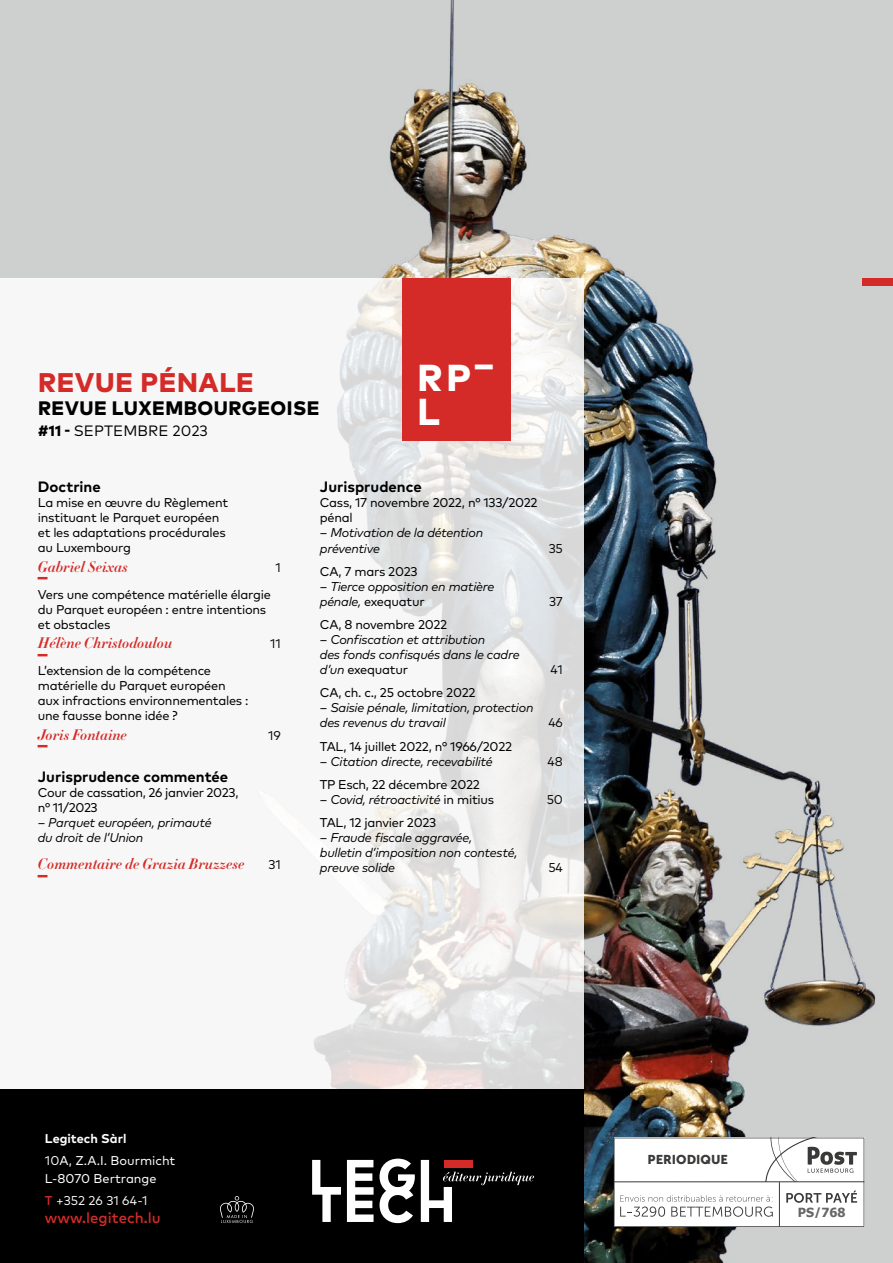
<style>
.page{position:relative;width:893px;height:1263px;background:#cecfcf}
.page>*{position:absolute;margin:0;border:0;box-sizing:border-box;transform-origin:0 0}
.t1{font:800 37.5px "Mark Pro";color:#fff}
.t2{font:900 37.5px "Mark Pro";color:#fff}
.t3{font:800 27px "Mark Pro";letter-spacing:.025em;color:#d42b28}
.t4{font:800 20.7px "Mark Pro";color:#d42b28}
.t5{font:800 19.5px "Mark Pro";letter-spacing:.025em;color:#000}
.tdm_p_2{font:italic 700 15px "Didot HTFB16";color:#d42b28}
.tdm_p{font:700 15px "Mark Pro";color:#000}
.tdm_p_1{font:italic 700 15px "Didot HTFB16";color:#d42b28}
.t6{font:15px "Mark Pro";letter-spacing:.005em;color:#000}
.t7{font:500 15px "Mark Pro";color:#d42b28}
.tdm_p_1-2{font:12.75px/15px "Mark Pro";letter-spacing:-.02em;color:#000}
.tdm_p_1-3{font:italic 12.75px/15px "Mark Pro";letter-spacing:-.02em;color:#000}
.t8{font:12.75px/18px "Mark Pro";color:#fff}
.tdm_p_1-4{font:12.75px "Mark Pro";letter-spacing:-.02em;color:#000}
.t9{font:12.75px "Mark Pro";color:#fff}
.t10{font:700 12.75px "Mark Pro";color:#fff}
.t11{font:12.75px "Museo Sans 900";color:#3a3a39}
.tdm_p_2-2{font:12.75px "Mark Pro";color:#000}
.t12{font:700 12.6px "Tahoma";color:#676767}
.s1{font-weight:800}
.s2{font-style:normal}
.s3{font-style:inherit}
.s4{font-weight:500;color:#d42b28}
</style>
<div class="page">
<img style="left:249px;top:0;width:627px;height:1263px">
<svg style="left:0;top:279px;width:583px;height:810px;background:#f1f1f1"></svg>
<div style="left:0;top:1089px;width:583px;height:174px;background:#000"></div>
<svg style="left:312px;top:1160px;width:29px;height:62px"></svg>
<svg style="left:347px;top:1158px;width:68px;height:65px"></svg>
<svg style="left:421px;top:1160px;width:113px;height:62px"></svg>
<div style="left:444px;top:1160px;width:29px;height:7px;background:#d42b28"></div>
<div style="left:402px;top:279px;width:108px;height:162px;background:#d42b28"></div>
<div style="left:862px;top:278px;width:31px;height:8px;background:#d42b28"></div>
<svg style="left:220px;top:1196px;width:34px;height:27px"></svg>
<svg style="left:614px;top:1138px;width:250px;height:89px;background:#ececec"></svg>
<hr style="left:614px;top:1181px;width:250px;height:1px;background:#3a3a39">
<p class="t3" style="left:38px;top:362px;width:217px">REVUE PÉNALE</p>
<p class="t5" style="left:38px;top:393px;width:283px">REVUE LUXEMBOURGEOISE</p>
<p class="t6" style="left:38px;top:419px;width:171px"><span class="s1">#11 -</span> SEPTEMBRE 2023</p>
<p class="t1" style="left:417px;top:349px;width:55px">RP</p>
<p class="t2" style="left:475px;top:320px;width:19px">_</p>
<p class="t1" style="left:417px;top:383px;width:24px">L</p>
<p class="tdm_p" style="left:38px;top:475px;width:65px">Doctrine</p>
<p class="tdm_p_1-2" style="left:38px;top:494px;width:192px">La mise en œuvre du Règlement instituant le Parquet européen et les adaptations procédurales au Luxembourg</p>
<p class="tdm_p_2" style="left:38px;top:557px;width:91px">Gabriel Seixas</p>
<p class="t4" style="left:38px;top:553px;width:11px">_</p>
<p class="tdm_p_2-2" style="left:275px;top:557px;width:7px">1</p>
<p class="tdm_p_1-2" style="left:38px;top:586px;width:235px">Vers une compétence matérielle élargie du Parquet européen : entre intentions et obstacles</p>
<p class="tdm_p_2" style="left:38px;top:633px;width:136px">Hélène Christodoulou</p>
<p class="t4" style="left:38px;top:629px;width:11px">_</p>
<p class="tdm_p_2-2" style="left:270px;top:634px;width:12px">11</p>
<p class="tdm_p_1-2" style="left:38px;top:662px;width:212px">L’extension de la compétence matérielle du Parquet européen aux infractions environnementales : une fausse bonne idée ?</p>
<p class="tdm_p_2" style="left:38px;top:725px;width:91px">Joris Fontaine</p>
<p class="t4" style="left:38px;top:721px;width:11px">_</p>
<p class="tdm_p" style="left:38px;top:765px;width:192px">Jurisprudence commentée</p>
<p class="tdm_p_1-2" style="left:38px;top:784px;width:202px">Cour de cassation, 26 janvier 2023, n° 11/2023</p>
<p class="tdm_p_1-3" style="left:38px;top:814px;width:175px"><span class="s2">–</span> Parquet européen, primauté du droit de l’Union</p>
<p class="tdm_p_1" style="left:38px;top:855px;width:208px">Commentaire de Grazia Bruzzese</p>
<p class="t4" style="left:38px;top:851px;width:11px">_</p>
<p class="tdm_p_2-2" style="left:268px;top:725px;width:14px">19</p>
<p class="tdm_p_2-2" style="left:268px;top:855px;width:14px">31</p>
<p class="tdm_p" style="left:320px;top:475px;width:103px">Jurisprudence</p>
<p class="tdm_p_1-2" style="left:320px;top:494px;width:219px">Cass, 17 novembre 2022, n° 133/2022 pénal</p>
<p class="tdm_p_1-3" style="left:320px;top:524px;width:165px"><span class="s2">–</span> Motivation de la détention préventive</p>
<p class="tdm_p_1-2" style="left:320px;top:563px;width:99px">CA, 7 mars 2023</p>
<p class="tdm_p_1-3" style="left:320px;top:578px;width:176px"><span class="s2">–</span> Tierce opposition en matière pénale, <span class="s2">exequatur</span></p>
<p class="tdm_p_1-2" style="left:320px;top:616px;width:129px">CA, 8 novembre 2022</p>
<p class="tdm_p_1-3" style="left:320px;top:631px;width:201px"><span class="s2">–</span> Confiscation et attribution<br>des fonds confisqués dans le cadre d’un <span class="s2">exequatur</span></p>
<p class="tdm_p_1-2" style="left:320px;top:684px;width:157px">CA, ch. c., 25 octobre 2022</p>
<p class="tdm_p_1-3" style="left:320px;top:699px;width:215px"><span class="s2">–</span> Saisie pénale, limitation, protection des revenus du travail</p>
<p class="tdm_p_1-4" style="left:549px;top:539px;width:16px">35</p>
<p class="tdm_p_1-4" style="left:549px;top:592px;width:15px">37</p>
<p class="tdm_p_1-4" style="left:551px;top:660px;width:14px">41</p>
<p class="tdm_p_1-4" style="left:548px;top:713px;width:16px">46</p>
<p class="tdm_p_1-2" style="left:320px;top:738px;width:194px">TAL, 14 juillet 2022, n° 1966/2022</p>
<p class="tdm_p_1-3" style="left:320px;top:753px;width:174px"><span class="s2">–</span> Citation directe, recevabilité</p>
<p class="tdm_p_1-4" style="left:548px;top:752px;width:17px">48</p>
<p class="tdm_p_1-2" style="left:320px;top:776px;width:162px">TP Esch, 22 décembre 2022</p>
<p class="tdm_p_1-3" style="left:320px;top:791px;width:176px"><span class="s2">–</span> Covid, rétroactivité <span class="s2">in mitius</span></p>
<p class="tdm_p_1-4" style="left:547px;top:790px;width:18px">50</p>
<p class="tdm_p_1-2" style="left:320px;top:814px;width:118px">TAL, 12 janvier 2023</p>
<p class="tdm_p_1-3" style="left:320px;top:829px;width:199px"><span class="s2">–</span> Fraude fiscale aggravée, bulletin d’imposition non contesté, preuve solide</p>
<p class="tdm_p_1-4" style="left:548px;top:858px;width:16px">54</p>
<p class="t10" style="left:45px;top:1128px;width:83px">Legitech Sàrl</p>
<p class="t8" style="left:45px;top:1150px;width:132px"><span class="s3">10</span>A, Z.A.I. Bourmicht<br>L-8070 Bertrange</p>
<p class="t9" style="left:45px;top:1191px;width:104px"><span class="s4">T</span> +352 26 31 64-1</p>
<p class="t7" style="left:45px;top:1206px;width:117px">www.legitech.lu</p>
<p class="t11" style="left:648px;top:1153px;width:82px">PERIODIQUE</p>
<p class="t12" style="left:798px;top:1203px;width:49px">PS/768</p>
</div>
